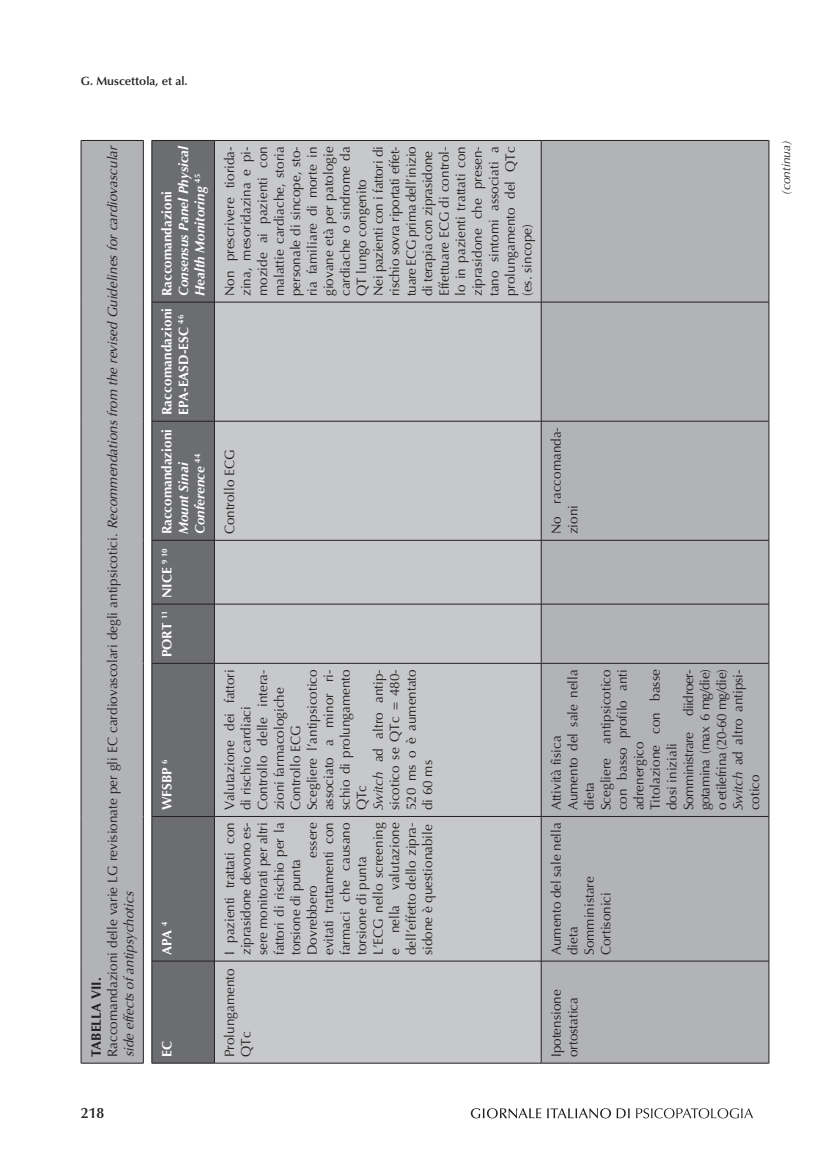
<style>
.page{position:relative;width:834px;height:1174px;background:#fff}
.page>*{position:absolute;margin:0;border:0;box-sizing:border-box;transform-origin:0 0}
.t1{font:600 15px "Optima LT Std";color:#231f20}
.t2{font:13.5px/16.5px "Optima LT Std";color:#231f20}
.t3{font:italic 13.5px/16.4px "Optima LT Std";color:#231f20}
.t4{font:700 13.5px/16.5px "Optima LT Std";color:#fff}
.t5{font:italic 700 13.5px/16.5px "Optima LT Std";color:#fff}
.t6{font:600 12px "Optima LT Std";color:#231f20}
.t7{font:italic 12px "Optima LT Std";color:#231f20}
.s1{font-weight:700;font-style:normal}
.s2{font-style:normal}
.s3{font-style:italic}
</style>
<div class="page">
<svg style="left:471px;top:1108px;width:282px;height:10px"></svg>
<div style="left:82px;top:141px;width:686px;height:922px;background:#b2b3b7"></div>
<div style="left:143px;top:140px;width:9px;height:923px;background:#fff"></div>
<div style="left:152px;top:141px;width:62px;height:922px;background:#6c6d70"></div>
<div style="left:215px;top:141px;width:326px;height:922px;background:#c7c8ca"></div>
<hr style="left:81px;top:1063px;width:62px;height:1px;background:#231f20">
<hr style="left:81px;top:961px;width:1px;height:102px;background:#231f20">
<hr style="left:81px;top:816px;width:1px;height:145px;background:#231f20">
<hr style="left:81px;top:663px;width:1px;height:153px;background:#231f20">
<hr style="left:81px;top:604px;width:1px;height:59px;background:#231f20">
<hr style="left:81px;top:540px;width:1px;height:64px;background:#231f20">
<hr style="left:81px;top:421px;width:1px;height:119px;background:#231f20">
<hr style="left:81px;top:302px;width:1px;height:119px;background:#231f20">
<hr style="left:81px;top:140px;width:1px;height:162px;background:#231f20">
<hr style="left:81px;top:140px;width:62px;height:1px;background:#231f20">
<hr style="left:143px;top:961px;width:1px;height:102px;background:#231f20">
<hr style="left:143px;top:816px;width:1px;height:145px;background:#231f20">
<hr style="left:143px;top:663px;width:1px;height:153px;background:#231f20">
<hr style="left:143px;top:604px;width:1px;height:59px;background:#231f20">
<hr style="left:143px;top:540px;width:1px;height:64px;background:#231f20">
<hr style="left:143px;top:421px;width:1px;height:119px;background:#231f20">
<hr style="left:143px;top:302px;width:1px;height:119px;background:#231f20">
<hr style="left:143px;top:140px;width:1px;height:162px;background:#231f20">
<hr style="left:152px;top:1063px;width:62px;height:1px;background:#231f20">
<hr style="left:151px;top:961px;width:1px;height:102px;background:#231f20">
<hr style="left:151px;top:816px;width:1px;height:145px;background:#231f20">
<hr style="left:151px;top:663px;width:1px;height:153px;background:#231f20">
<hr style="left:151px;top:604px;width:1px;height:59px;background:#231f20">
<hr style="left:151px;top:540px;width:1px;height:64px;background:#231f20">
<hr style="left:151px;top:421px;width:1px;height:119px;background:#231f20">
<hr style="left:151px;top:302px;width:1px;height:119px;background:#231f20">
<hr style="left:151px;top:140px;width:1px;height:162px;background:#231f20">
<hr style="left:152px;top:960px;width:62px;height:1px;background:#231f20">
<hr style="left:152px;top:816px;width:62px;height:1px;background:#231f20">
<hr style="left:152px;top:663px;width:62px;height:1px;background:#231f20">
<hr style="left:152px;top:604px;width:62px;height:1px;background:#231f20">
<hr style="left:152px;top:540px;width:62px;height:1px;background:#231f20">
<hr style="left:152px;top:421px;width:62px;height:1px;background:#231f20">
<hr style="left:152px;top:302px;width:62px;height:1px;background:#231f20">
<hr style="left:152px;top:140px;width:62px;height:1px;background:#231f20">
<hr style="left:215px;top:1063px;width:326px;height:1px;background:#231f20">
<hr style="left:214px;top:961px;width:1px;height:102px;background:#231f20">
<hr style="left:214px;top:816px;width:1px;height:145px;background:#231f20">
<hr style="left:214px;top:663px;width:1px;height:153px;background:#231f20">
<hr style="left:214px;top:604px;width:1px;height:59px;background:#231f20">
<hr style="left:214px;top:540px;width:1px;height:64px;background:#231f20">
<hr style="left:214px;top:421px;width:1px;height:119px;background:#231f20">
<hr style="left:214px;top:302px;width:1px;height:119px;background:#231f20">
<hr style="left:214px;top:140px;width:1px;height:162px;background:#231f20">
<hr style="left:215px;top:960px;width:326px;height:1px;background:#231f20">
<hr style="left:215px;top:816px;width:326px;height:1px;background:#231f20">
<hr style="left:215px;top:663px;width:326px;height:1px;background:#231f20">
<hr style="left:215px;top:604px;width:326px;height:1px;background:#231f20">
<hr style="left:215px;top:540px;width:326px;height:1px;background:#231f20">
<hr style="left:215px;top:421px;width:326px;height:1px;background:#231f20">
<hr style="left:215px;top:302px;width:326px;height:1px;background:#231f20">
<hr style="left:215px;top:140px;width:326px;height:1px;background:#231f20">
<hr style="left:541px;top:1063px;width:227px;height:1px;background:#231f20">
<hr style="left:541px;top:961px;width:1px;height:102px;background:#231f20">
<hr style="left:541px;top:816px;width:1px;height:145px;background:#231f20">
<hr style="left:541px;top:663px;width:1px;height:153px;background:#231f20">
<hr style="left:541px;top:604px;width:1px;height:59px;background:#231f20">
<hr style="left:541px;top:540px;width:1px;height:64px;background:#231f20">
<hr style="left:541px;top:421px;width:1px;height:119px;background:#231f20">
<hr style="left:541px;top:302px;width:1px;height:119px;background:#231f20">
<hr style="left:541px;top:140px;width:1px;height:162px;background:#231f20">
<hr style="left:541px;top:960px;width:227px;height:1px;background:#231f20">
<hr style="left:541px;top:816px;width:227px;height:1px;background:#231f20">
<hr style="left:541px;top:663px;width:227px;height:1px;background:#231f20">
<hr style="left:541px;top:604px;width:227px;height:1px;background:#231f20">
<hr style="left:541px;top:540px;width:227px;height:1px;background:#231f20">
<hr style="left:541px;top:421px;width:227px;height:1px;background:#231f20">
<hr style="left:541px;top:302px;width:227px;height:1px;background:#231f20">
<hr style="left:541px;top:140px;width:227px;height:1px;background:#231f20">
<hr style="left:768px;top:961px;width:1px;height:102px;background:#231f20">
<hr style="left:768px;top:816px;width:1px;height:145px;background:#231f20">
<hr style="left:768px;top:663px;width:1px;height:153px;background:#231f20">
<hr style="left:768px;top:604px;width:1px;height:59px;background:#231f20">
<hr style="left:768px;top:540px;width:1px;height:64px;background:#231f20">
<hr style="left:768px;top:421px;width:1px;height:119px;background:#231f20">
<hr style="left:768px;top:302px;width:1px;height:119px;background:#231f20">
<hr style="left:768px;top:140px;width:1px;height:162px;background:#231f20">
<p class="t6" style="left:81px;top:74px;width:108px">G. Muscettola, et al.</p>
<p class="t3" style="left:88px;top:1057px;width:915px;rotate:-90deg"><span class="s1">TABELLA VII.<br></span><span class="s2">Raccomandazioni delle varie LG revisionate per gli EC cardiovascolari degli antipsicotici.</span> Recommendationsfrom the revised Guidelinesforcardiovascular side effectsofantipsychotics</p>
<p class="t1" style="left:81px;top:1104px;width:25px">218</p>
<p class="t5" style="left:175px;top:296px;width:152px;rotate:-90deg">Consensus Panel Physical<br>Health Monitoring <sup>45</sup></p>
<p class="t4" style="left:159px;top:296px;width:107px;rotate:-90deg">Raccomandazioni</p>
<p class="t4" style="left:159px;top:415px;width:109px;rotate:-90deg">Raccomandazioni<br>EPA-EASD-ESC <sup>46</sup></p>
<p class="t4" style="left:159px;top:534px;width:107px;text-indent:-123px;rotate:-90deg">PORT <sup>11</sup> NICE <sup>9</sup> <sup>10</sup> Raccomandazioni<br><span class="s3">Mount Sinai<br>Conference</span> <sup>44</sup></p>
<p class="t4" style="left:159px;top:810px;width:52px;rotate:-90deg">WFSBP <sup>6</sup></p>
<p class="t4" style="left:159px;top:955px;width:35px;rotate:-90deg">APA <sup>4</sup></p>
<p class="t4" style="left:159px;top:1057px;width:17px;rotate:-90deg">EC</p>
<p class="t2" style="left:221px;top:296px;width:151px;rotate:-90deg">Non prescrivere tiorida&shy;zina, mesoridazina e pi&shy;mozide ai pazienti con malattie cardiache, storia personale di sincope, sto&shy;ria familiare di morte in giovane età per patologie cardiache o sindrome da<br>QT lungo congenito<br>Nei pazienti con i fattori di rischio sovra riportati effet&shy;tuare ECG prima dell’inizio di terapia con ziprasidone<br>Effettuare ECG di control&shy;lo in pazienti trattati con ziprasidone che presen&shy;tano sintomi associati a prolungamento del QTc (es. sincope)</p>
<p class="t2" style="left:221px;top:534px;width:86px;rotate:-90deg">Controllo ECG</p>
<p class="t2" style="left:548px;top:534px;width:109px;rotate:-90deg">No raccomanda&shy;zioni</p>
<p class="t2" style="left:221px;top:810px;width:143px;rotate:-90deg">Valutazione dei fattori di rischio cardiaci<br>Controllo delle intera&shy;zioni farmacologiche<br>Controllo ECG<br>Scegliere l’antipsicotico associato a minor ri&shy;schio di prolungamento<br>QTc<br><span class="s3">Switch</span> ad altro antip&shy;sicotico se QTc = 480-<br>520 ms o è aumentato di 60 ms</p>
<p class="t2" style="left:304px;top:955px;width:134px;text-indent:97px;rotate:-90deg">essere evitati trattamenti con farmaci che causano torsione di punta<br>L’ECG nello screening e nella valutazione dell’effetto dello zipra&shy;sidone è questionabile</p>
<p class="t2" style="left:221px;top:955px;width:134px;rotate:-90deg">I pazienti trattati con ziprasidone devono es&shy;sere monitorati per altri fattori di rischio per la torsione di punta<br>Dovrebbero</p>
<p class="t2" style="left:221px;top:1057px;width:90px;rotate:-90deg">Prolungamento<br>QTc</p>
<p class="t2" style="left:548px;top:810px;width:143px;rotate:-90deg">Attività fisica<br>Aumento del sale nella dieta<br>Scegliere antipsicotico con basso profilo anti adrenergico<br>Titolazione con basse dosi iniziali<br>Somministrare diidroer&shy;gotamina (max 6 mg/die) o etilefrina (20-60 mg/die)<br><span class="s3">Switch</span> ad altro antipsi&shy;cotico</p>
<p class="t2" style="left:548px;top:955px;width:134px;rotate:-90deg">Aumento del sale nella dieta<br>Somministare<br>Cortisonici</p>
<p class="t2" style="left:548px;top:1057px;width:69px;rotate:-90deg">Ipotensione ortostatica</p>
<p class="t7" style="left:778px;top:195px;width:56px;rotate:-90deg">(continua)</p>
</div>
